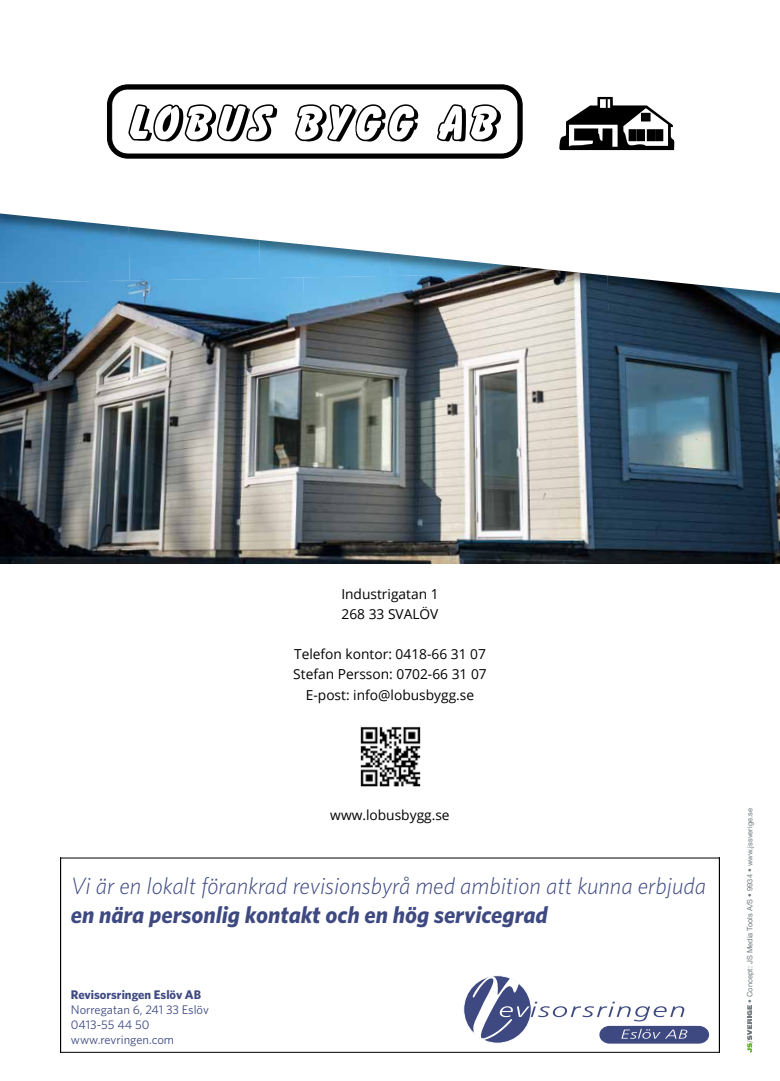
<style>
.page{position:relative;width:780px;height:1081px;background:#fff}
.page>*{position:absolute;margin:0;border:0;box-sizing:border-box;transform-origin:0 0}
.t1{font:italic 300 23.62px "Whitney";color:#3e4981}
.t2{font:italic 700 23.62px "Whitney";color:#3e4981}
.t3{font:13.75px/20px "Open Sans";color:#000}
.t4{font:12.5px/15px "Whitney";color:#3e4981}
.t5{font:700 12.5px "Whitney";color:#3e4981}
.t6{font:7.5px "Helvetica Neue LT Std";color:#72797c}
</style>
<div class="page">
<img style="left:0;top:309px;width:780px;height:254px">
<img style="left:0;top:293px;width:303px;height:16px">
<img style="left:303px;top:293px;width:304px;height:16px">
<img style="left:607px;top:293px;width:173px;height:16px">
<svg style="left:0;top:84px;width:779px;height:209px"></svg>
<svg style="left:463px;top:975px;width:247px;height:69px"></svg>
<img style="left:360px;top:726px;width:61px;height:61px">
<svg style="left:107px;top:85px;width:415px;height:73px"></svg>
<svg style="left:559px;top:97px;width:116px;height:53px"></svg>
<svg style="left:747px;top:1005px;width:6px;height:47px"></svg>
<p class="t3" style="left:341px;top:584px;width:99px">Industrigatan 1<br>268 33 SVALÖV</p>
<p class="t3" style="left:293px;top:644px;width:195px;text-align:center">Telefon kontor: 0418-66 31 07<br>Stefan Persson: 0702-66 31 07<br>E-post: info@lobusbygg.se</p>
<p class="t3" style="left:330px;top:804px;width:121px">www.lobusbygg.se</p>
<p class="t6" style="left:745px;top:1003px;width:196px;rotate:-90deg">• Concept: JS Media Tools A/S • 9934 • www.jssverige.se</p>
<h1 class="t1" style="left:71px;top:870px;width:636px">Vi är en lokalt förankrad revisionsbyrå med ambition att kunna erbjuda</h1>
<h1 class="t2" style="left:71px;top:898px;width:478px">en nära personlig kontakt och en hög servicegrad</h1>
<p class="t5" style="left:71px;top:986px;width:132px">Revisorsringen Eslöv AB</p>
<p class="t4" style="left:71px;top:1001px;width:139px">Norregatan 6, 241 33 Eslöv<br>0413-55 44 50 www.revringen.com</p>
</div>
